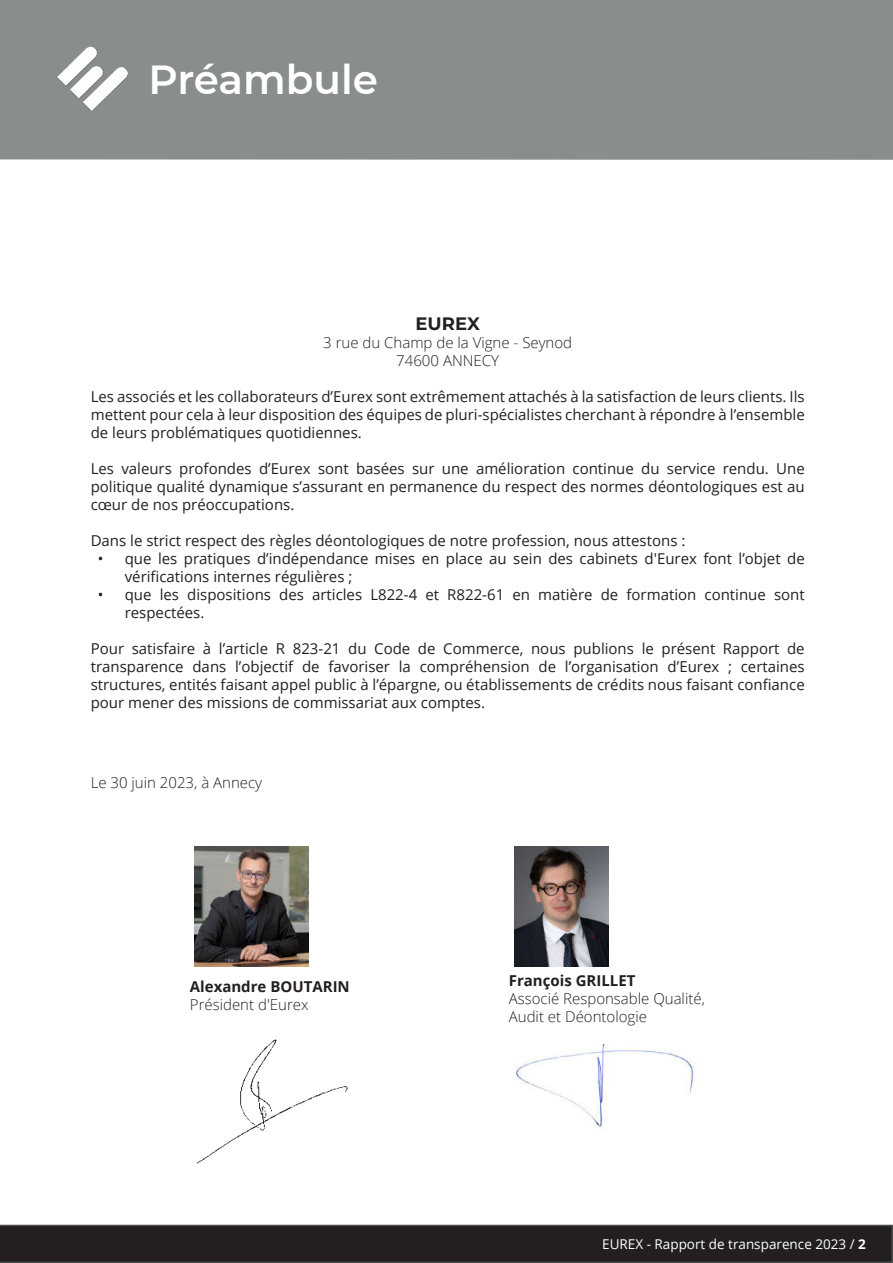
<style>
.page{position:relative;width:893px;height:1263px;background:#fff}
.page>*{position:absolute;margin:0;border:0;box-sizing:border-box;transform-origin:0 0}
.t1{font:600 40.5px "Montserrat";color:#fff}
.t2{font:700 18px "Montserrat";color:#231f20}
.t3{font:15px/18px "Open Sans";color:#231f20;text-align:justify}
.t4{font:300 15px/18px "Open Sans";color:#231f20;text-align:center}
.t5{font:700 15px "Open Sans";color:#231f20}
.t6{font:13.5px "Open Sans";color:#fff}
.s1{font-style:inherit}
.s2{font-weight:700}
</style>
<div class="page">
<svg style="left:0;top:1225px;width:893px;height:38px;background:#252223"></svg>
<div style="left:0;top:0;width:893px;height:160px;background:#898d8d"></div>
<img style="left:58px;top:46px;width:69px;height:65px">
<img style="left:195px;top:846px;width:113px;height:120px">
<img style="left:514px;top:846px;width:94px;height:120px">
<img style="left:516px;top:1044px;width:179px;height:86px">
<img style="left:197px;top:1039px;width:151px;height:125px">
<h1 class="t1" style="left:149px;top:63px;width:231px">Préambule</h1>
<p class="t2" style="left:416px;top:316px;width:66px">EUREX</p>
<p class="t4" style="left:323px;top:335px;width:250px">3 rue du Champ de la Vigne - Seynod<br>74600 ANNECY</p>
<p class="t3" style="left:91px;top:389px;width:716px"><span class="s1">L</span>es associés et les collaborateurs d’Eurex sont extrêmement attachés à la satisfaction de leurs clients. Ils mettent pour cela à leur disposition des équipes de pluri-spécialistes cherchant à répondre à l’ensemble de leurs problématiques quotidiennes.</p>
<p class="t3" style="left:91px;top:461px;width:715px">Les valeurs profondes d’Eurex sont basées sur une amélioration continue du service rendu. Une politique qualité dynamique s’assurant en permanence du respect des normes déontologiques est au cœur de nos préoccupations.</p>
<p class="t3" style="left:91px;top:533px;width:596px">Dans le strict respect des règles déontologiques de notre profession, nous attestons :</p>
<p class="t3" style="left:125px;top:551px;width:681px;text-indent:-27px">• que les pratiques d’indépendance mises en place au sein des cabinets d'Eurex font l’objet de vérifications internes régulières ;</p>
<p class="t3" style="left:125px;top:587px;width:681px;text-indent:-27px">• que les dispositions des articles L822-4 et R822-61 en matière de formation continue sont respectées.</p>
<p class="t3" style="left:91px;top:641px;width:715px">Pour satisfaire à l’article R 823-21 du Code de Commerce, nous publions le présent Rapport de transparence dans l’objectif de favoriser la compréhension de l’organisation d’Eurex ; certaines structures, entités faisant appel public à l’épargne, ou établissements de crédits nous faisant confiance pour mener des missions de commissariat aux comptes.</p>
<p class="t4" style="left:91px;top:775px;width:173px">Le 30 juin 2023, à Annecy</p>
<p class="t5" style="left:190px;top:980px;width:161px">Alexandre BOUTARIN</p>
<p class="t4" style="left:190px;top:996px;width:120px">Président d'Eurex</p>
<p class="t5" style="left:509px;top:975px;width:128px">François GRILLET</p>
<p class="t4" style="left:509px;top:991px;width:198px;text-align:left">Associé Responsable Qualité,<br>Audit et Déontologie</p>
<p class="t6" style="left:602px;top:1239px;width:265px">EUREX - Rapport de transparence 2023 / <span class="s2">2</span></p>
</div>
